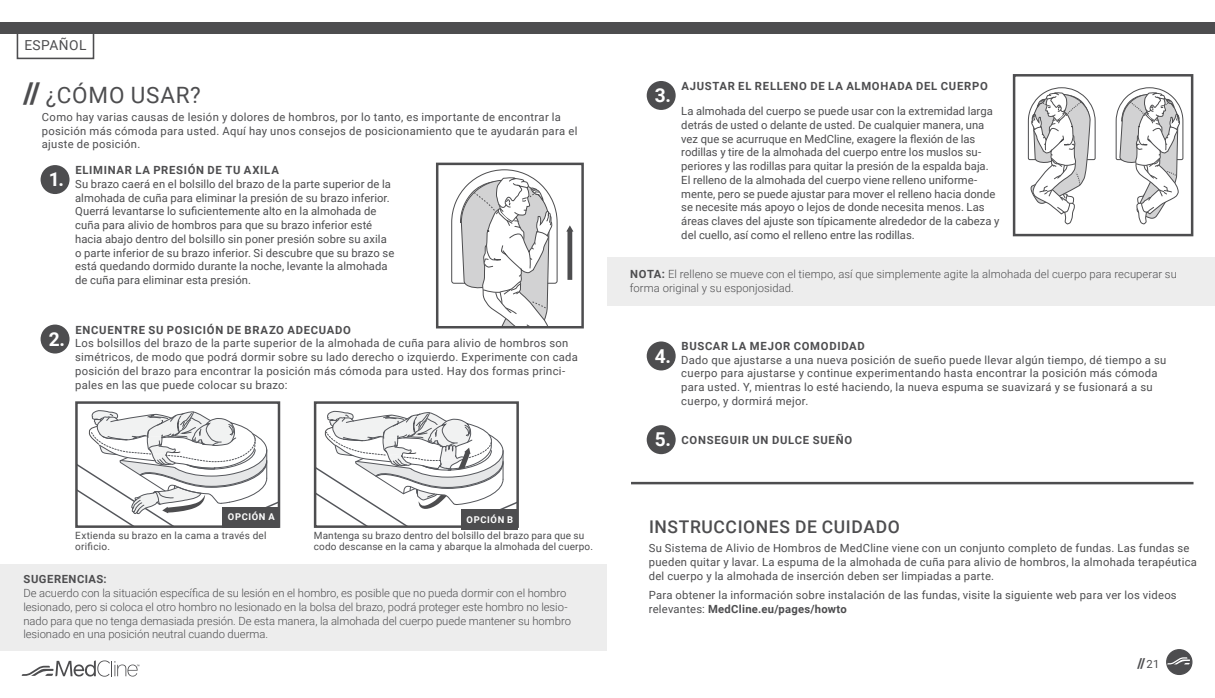
<style>
.page{position:relative;width:1215px;height:698px;background:#fff}
.page>*{position:absolute;margin:0;border:0;box-sizing:border-box;transform-origin:0 0}
.t1{font:22.5px "Roboto";letter-spacing:.035em;color:#4d4d4f}
.t2{font:700 19.12px "Roboto";color:#fff}
.t3{font:500 17.5px "Roboto";letter-spacing:.035em;color:#4d4d4f}
.t4{font:13.75px "Roboto";letter-spacing:.035em;color:#4d4d4f}
.t5{font:900 13.75px "Roboto";color:#4d4d4f}
.t6{font:11.25px/13.8px "Roboto";letter-spacing:.015em;color:#4d4d4f}
.t7{font:300 11.25px/13.8px "Roboto";color:#4d4d4f}
.t8{font:700 11.25px "Roboto";letter-spacing:.065em;color:#4d4d4f}
.t9{font:700 11.25px "Roboto";letter-spacing:.045em;color:#4d4d4f}
.t10{font:10px/11.2px "Roboto";letter-spacing:.015em;color:#4d4d4f}
.t11{font:700 9.38px "Roboto";letter-spacing:.07em;color:#fff}
.t12{font:6px "Roboto Condensed";color:#4d4d4f}
.s1{font-weight:900;font-size:28.75px}
.s2{font-weight:700}
.s3{font-weight:400;font-size:11.25px}
</style>
<div class="page">
<div style="left:1167px;top:649px;width:25px;height:25px;background:#4d4d4f;border-radius:50%"></div>
<div style="left:1166px;top:649px;width:26px;height:26px;border:1px solid #4d4d4f;border-radius:50%"></div>
<svg style="left:1167px;top:657px;width:23px;height:7px"></svg>
<svg style="left:22px;top:660px;width:116px;height:16px"></svg>
<svg style="left:78px;top:410px;width:199px;height:115px"></svg>
<div style="left:75px;top:401px;width:205px;height:127px;border:2px solid #4d4d4f"></div>
<svg style="left:317px;top:411px;width:199px;height:114px"></svg>
<div style="left:314px;top:401px;width:205px;height:127px;border:2px solid #4d4d4f"></div>
<div style="left:223px;top:507px;width:56px;height:20px;background:#4d4d4f"></div>
<svg style="left:451px;top:169px;width:107px;height:156px"></svg>
<div style="left:567px;top:230px;width:5px;height:50px;background:#4d4d4f"></div>
<svg style="left:566px;top:225px;width:7px;height:6px"></svg>
<div style="left:436px;top:163px;width:148px;height:165px;border:2px solid #4d4d4f"></div>
<div style="left:0;top:22px;width:1215px;height:12px;background:#4d4d4f"></div>
<div style="left:41px;top:165px;width:29px;height:29px;background:#4d4d4f;border-radius:50%"></div>
<div style="left:41px;top:324px;width:29px;height:29px;background:#4d4d4f;border-radius:50%"></div>
<div style="left:0;top:564px;width:607px;height:86px;background:#ededed"></div>
<div style="left:17px;top:32px;width:77px;height:27px;border:2px solid #4d4d4f"></div>
<svg style="left:1028px;top:87px;width:67px;height:137px"></svg>
<svg style="left:1116px;top:87px;width:67px;height:137px"></svg>
<div style="left:1013px;top:74px;width:180px;height:162px;border:2px solid #4d4d4f"></div>
<div style="left:647px;top:81px;width:29px;height:29px;background:#4d4d4f;border-radius:50%"></div>
<div style="left:608px;top:257px;width:607px;height:48px;background:#ededed"></div>
<div style="left:647px;top:341px;width:29px;height:29px;background:#4d4d4f;border-radius:50%"></div>
<div style="left:647px;top:425px;width:29px;height:29px;background:#4d4d4f;border-radius:50%"></div>
<hr style="left:631px;top:482px;width:563px;height:2px;background:#4d4d4f">
<div style="left:462px;top:509px;width:56px;height:21px;background:#4d4d4f"></div>
<p class="t4" style="left:24px;top:36px;width:64px">ESPAÑOL</p>
<h1 class="t1" style="left:23px;top:79px;width:179px"><span class="s1">//</span> ¿CÓMO USAR?</h1>
<p class="t6" style="left:42px;top:110px;width:537px">Como hay varias causas de lesión y dolores de hombros, por lo tanto, es importante de encontrar la posición más cómoda para usted. Aquí hay unos consejos de posicionamiento que te ayudarán para el ajuste de posición.</p>
<h2 class="t2" style="left:49px;top:166px;width:17px">1.</h2>
<p class="t8" style="left:75px;top:162px;width:205px">ELIMINAR LA PRESIÓN DE TU AXILA</p>
<p class="t6" style="left:75px;top:176px;width:321px">Su brazo caerá en el bolsillo del brazo de la parte superior de la almohada de cuña para eliminar la presión de su brazo inferior.<br>Querrá levantarse lo suficientemente alto en la almohada de cuña para alivio de hombros para que su brazo inferior esté hacia abajo dentro del bolsillo sin poner presión sobre su axila o parte inferior de su brazo inferior. Si descubre que su brazo se está quedando dormido durante la noche, levante la almohada de cuña para eliminar esta presión.</p>
<h2 class="t2" style="left:49px;top:325px;width:18px">2.</h2>
<p class="t8" style="left:75px;top:321px;width:277px">ENCUENTRE SU POSICIÓN DE BRAZO ADECUADO</p>
<p class="t6" style="left:75px;top:336px;width:504px">Los bolsillos del brazo de la parte superior de la almohada de cuña para alivio de hombros son simétricos, de modo que podrá dormir sobre su lado derecho o izquierdo. Experimente con cada posición del brazo para encontrar la posición más cómoda para usted. Hay dos formas princi&shy;pales en las que puede colocar su brazo:</p>
<p class="t11" style="left:228px;top:510px;width:48px">OPCIÓN A</p>
<p class="t11" style="left:467px;top:512px;width:48px">OPCIÓN B</p>
<p class="t10" style="left:75px;top:529px;width:193px">Extienda su brazo en la cama a través del orificio.</p>
<p class="t10" style="left:314px;top:529px;width:281px">Mantenga su brazo dentro del bolsillo del brazo para que su codo descanse en la cama y abarque la almohada del cuerpo.</p>
<p class="t9" style="left:24px;top:571px;width:85px">SUGERENCIAS:</p>
<p class="t7" style="left:23px;top:585px;width:549px">De acuerdo con la situación específica de su lesión en el hombro, es posible que no pueda dormir con el hombro lesionado, pero si coloca el otro hombro no lesionado en la bolsa del brazo, podrá proteger este hombro no lesio&shy;nado para que no tenga demasiada presión. De esta manera, la almohada del cuerpo puede mantener su hombro lesionado en una posición neutral cuando duerma.</p>
<h2 class="t2" style="left:655px;top:82px;width:18px">3.</h2>
<p class="t8" style="left:682px;top:78px;width:308px">AJUSTAR EL RELLENO DE LA ALMOHADA DEL CUERPO</p>
<p class="t6" style="left:681px;top:104px;width:320px">La almohada del cuerpo se puede usar con la extremidad larga detrás de usted o delante de usted. De cualquier manera, una vez que se acurruque en MedCline, exagere la flexión de las rodillas y tire de la almohada del cuerpo entre los muslos su&shy;periores y las rodillas para quitar la presión de la espalda baja.<br>El relleno de la almohada del cuerpo viene relleno uniforme&shy;mente, pero se puede ajustar para mover el relleno hacia donde se necesite más apoyo o lejos de donde necesita menos. Las áreas claves del ajuste son típicamente alrededor de la cabeza y del cuello, así como el relleno entre las rodillas.</p>
<p class="t7" style="left:630px;top:267px;width:548px"><span class="s2">NOTA:</span> El relleno se mueve con el tiempo, así que simplemente agite la almohada del cuerpo para recuperar su forma original y su esponjosidad.</p>
<h2 class="t2" style="left:655px;top:342px;width:18px">4.</h2>
<h2 class="t2" style="left:655px;top:426px;width:18px">5.</h2>
<p class="t8" style="left:682px;top:338px;width:185px">BUSCAR LA MEJOR COMODIDAD</p>
<p class="t6" style="left:681px;top:352px;width:487px">Dado que ajustarse a una nueva posición de sueño puede llevar algún tiempo, dé tiempo a su cuerpo para ajustarse y continue experimentando hasta encontrar la posición más cómoda para usted. Y, mientras lo esté haciendo, la nueva espuma se suavizará y se fusionará a su cuerpo, y dormirá mejor.</p>
<p class="t8" style="left:682px;top:432px;width:172px">CONSEGUIR UN DULCE SUEÑO</p>
<h3 class="t3" style="left:649px;top:514px;width:252px">INSTRUCCIONES DE CUIDADO</h3>
<p class="t6" style="left:649px;top:541px;width:550px">Su Sistema de Alivio de Hombros de MedCline viene con un conjunto completo de fundas. Las fundas se pueden quitar y lavar. La espuma de la almohada de cuña para alivio de hombros, la almohada terapéutica del cuerpo y la almohada de inserción deben ser limpiadas a parte.</p>
<p class="t6" style="left:649px;top:587px;width:530px">Para obtener la información sobre instalación de las fundas, visite la siguiente web para ver los videos relevantes: <span class="s2">MedCline.eu/pages/howto</span></p>
<p class="t12" style="left:137px;top:662px;width:5px">™</p>
<p class="t5" style="left:1137px;top:653px;width:24px">//<span class="s3">21</span></p>
</div>
